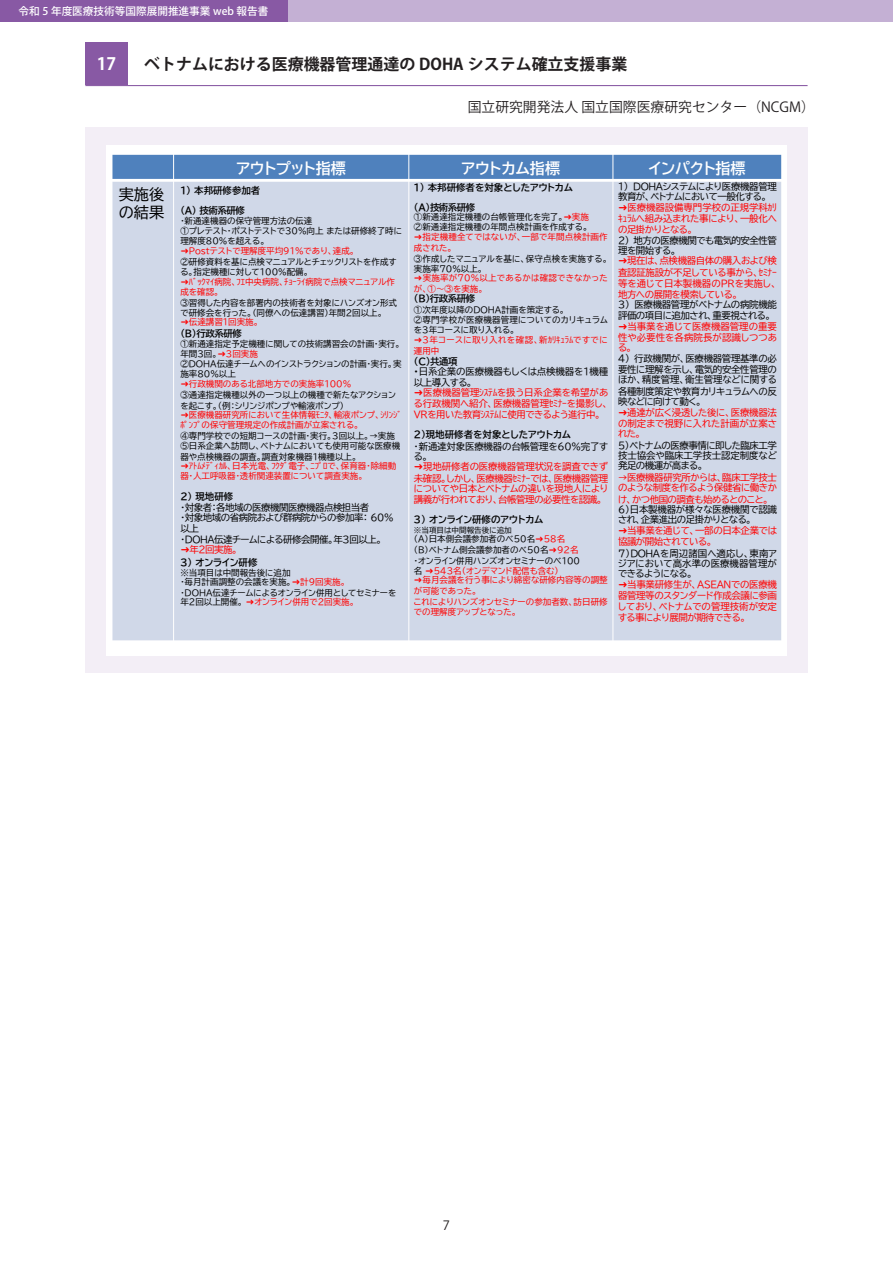
<style>
.page{position:relative;width:893px;height:1263px;background:#fff}
.page>*{position:absolute;margin:0;border:0;box-sizing:border-box;transform-origin:0 0}
.t1{font:700 16.95px "Koz Go Pr 6 N";color:#fff}
.t2{font:700 15.9px "Koz Go Pr 6 N";color:#231f20}
.t3{font:15.15px "BIZ UDP Gothic Bold";color:#fff}
.t4{font:15.15px/17.9px "BIZ UDP Gothic";color:#000}
.t5{font:13.8px "Koz Go Pr 6 N";color:#231f20}
.t6{font:12.75px "Koz Go Pr 6 N";color:#231f20}
.t7{font:500 10.65px "Koz Go Pr 6 N";color:#fff}
.t8{font:9.45px/10.5px "BIZ UDP Gothic";letter-spacing:-.035em;color:#000}
.t9{font:9.45px/11.4px "BIZ UDP Gothic";letter-spacing:-.03em;color:#f00}
.t10{font:9.45px/20px "BIZ UDP Gothic Bold";color:#000}
.t11{font:9.45px "BIZ UDP Gothic";letter-spacing:-.05em;color:#f00}
.t12{font:9.45px/10.4px "BIZ UDP Gothic";letter-spacing:-.005em;color:#000}
.t13{font:9.45px/11.4px "BIZ UDP Gothic";color:#f00}
.t14{font:9.45px/11.4px "BIZ UDP Gothic";letter-spacing:-.01em;color:#000}
.t15{font:8.55px/10.5px "BIZ UDP Gothic";color:#000}
.t16{font:8.55px/9.4px "BIZ UDP Gothic";color:#f00}
.t17{font:8.55px/9.9px "BIZ UDP Gothic";letter-spacing:.02em;color:#000}
.t18{font:8.55px/11.4px "BIZ UDP Gothic";letter-spacing:.055em;color:#f00}
.t19{font:7.5px "BIZ UDP Gothic";color:#000}
.s1{color:#000}
.s2{color:#f00}
.s3{font-family:"BIZ UDP Gothic Bold"}
</style>
<div class="page">
<div style="left:0;top:0;width:893px;height:21px;background:#c4b0d4"></div>
<div style="left:86px;top:128px;width:722px;height:545px;background:#f3eef6"></div>
<div style="left:0;top:0;width:287px;height:21px;background:#8859a4"></div>
<hr style="left:85px;top:85px;width:723px;height:1px;background:#8859a4">
<div style="left:85px;top:43px;width:43px;height:42px;background:#8859a4"></div>
<div style="left:107px;top:145px;width:680px;height:510px;background:#fff"></div>
<div style="left:112px;top:154px;width:62px;height:26px;background:#4f81bd"></div>
<div style="left:174px;top:154px;width:235px;height:26px;background:#4f81bd"></div>
<div style="left:409px;top:154px;width:204px;height:26px;background:#4f81bd"></div>
<div style="left:613px;top:154px;width:169px;height:26px;background:#4f81bd"></div>
<div style="left:112px;top:180px;width:62px;height:461px;background:#d0d8e8"></div>
<div style="left:174px;top:180px;width:235px;height:461px;background:#d0d8e8"></div>
<div style="left:409px;top:180px;width:204px;height:461px;background:#d0d8e8"></div>
<div style="left:613px;top:180px;width:169px;height:461px;background:#d0d8e8"></div>
<hr style="left:173px;top:154px;width:1px;height:487px;background:#fff">
<hr style="left:408px;top:154px;width:1px;height:487px;background:#fff">
<hr style="left:612px;top:154px;width:1px;height:487px;background:#fff">
<hr style="left:112px;top:179px;width:670px;height:3px;background:#fff">
<hr style="left:112px;top:154px;width:1px;height:487px;background:#fff">
<hr style="left:781px;top:154px;width:1px;height:487px;background:#fff">
<hr style="left:112px;top:154px;width:670px;height:1px;background:#fff">
<hr style="left:112px;top:640px;width:670px;height:1px;background:#fff">
<p class="t7" style="left:19px;top:5px;width:251px">令和 5 年度医療技術等国際展開推進事業 web 報告書</p>
<h1 class="t1" style="left:97px;top:54px;width:21px">17</h1>
<h2 class="t2" style="left:144px;top:56px;width:485px">ベトナムにおける医療機器管理通達の DOHA システム確立支援事業</h2>
<h3 class="t5" style="left:468px;top:99px;width:349px">国立研究開発法人 国立国際医療研究センター（NCGM）</h3>
<h3 class="t3" style="left:236px;top:161px;width:111px">アウトプット指標</h3>
<h3 class="t3" style="left:462px;top:161px;width:100px">アウトカム指標</h3>
<h3 class="t3" style="left:649px;top:161px;width:98px">インパクト指標</h3>
<h3 class="t4" style="left:119px;top:185px;width:47px">実施後の結果</h3>
<p class="t10" style="left:180px;top:181px;width:81px">1）本邦研修参加者（A) 技術系研修</p>
<p class="t15" style="left:180px;top:216px;width:223px;line-height:9.4px">・新通達機器の保守管理方法の伝達<br>①プレテスト・ポストテストで30％向上または研修終了時に</p>
<p class="t16" style="left:180px;top:236px;width:176px"><span class="s1">理解度80％を超える。<br></span>➜Postテストで理解度平均91％であり、達成。</p>
<p class="t15" style="left:180px;top:257px;width:218px;line-height:9.9px">②研修資料を基に点検マニュアルとチェックリストを作成する。指定機種に対して100％配備。<br><span class="s2">➜ﾊﾞｯｸﾏｲ病院、ﾌｴ中央病院、ﾁｮｰﾗｲ病院で点検マニュアル作</span></p>
<p class="t16" style="left:180px;top:287px;width:40px">成を確認。</p>
<p class="t15" style="left:180px;top:297px;width:218px">③習得した内容を部署内の技術者を対象にハンズオン形式で研修会を行った。（同僚への伝達講習）年間2回以上。</p>
<p class="t16" style="left:180px;top:317px;width:80px">➜伝達講習1回実施。</p>
<p class="t10" style="left:180px;top:323px;width:63px">(B)行政系研修</p>
<p class="t15" style="left:180px;top:339px;width:222px;line-height:9.4px">①新通達指定予定機種に関しての技術講習会の計画・実行。年間3回。<span class="s2">➜３回実施</span></p>
<p class="t15" style="left:180px;top:359px;width:223px;line-height:9.9px">②DOHA伝達チームへのインストラクションの計画・実行。実施率80％以上<br><span class="s2">➜行政機関のある北部地方での実施率100％</span></p>
<p class="t15" style="left:180px;top:390px;width:217px">③通達指定機種以外の一つ以上の機種で新たなアクションを起こす。（例：シリンジポンプや輸液ポンプ）</p>
<p class="t16" style="left:180px;top:410px;width:223px;line-height:10.2px">➜医療機器研究所において生体情報ﾓﾆﾀ、輸液ポンプ、ｼﾘﾝｼﾞﾎﾟﾝﾌﾟの保守管理規定の作成計画が立案される。</p>
<p class="t15" style="left:180px;top:430px;width:221px">④専門学校での短期コースの計画・実行。3回以上。→実施<br>⑤日系企業へ訪問し、ベトナムにおいても使用可能な医療機器や点検機器の調査。調査対象機器1機種以上。</p>
<p class="t16" style="left:180px;top:461px;width:217px;line-height:10.2px">➜ｱﾄﾑﾒﾃﾞｨｶﾙ、日本光電、ﾌｸﾀﾞ電子、ﾆﾌﾟﾛで、保育器・除細動器・人工呼吸器・透析関連装置について調査実施。</p>
<p class="t10" style="left:180px;top:487px;width:54px">2）現地研修</p>
<p class="t8" style="left:180px;top:502px;width:215px">・対象者：各地域の医療機関医療機器点検担当者<br>・対象地域の省病院および群病院からの参加率： 60％</p>
<p class="t8" style="left:180px;top:524px;width:203px">以上<br>・DOHA伝達チームによる研修会開催。年3回以上。<span class="s2">➜年２回実施。</span></p>
<p class="t10" style="left:180px;top:552px;width:79px">3) オンライン研修</p>
<p class="t15" style="left:180px;top:568px;width:167px;line-height:9.4px">※当項目は中間報告後に追加<br>・毎月計画調整の会議を実施。<span class="s2">➜計9回実施。</span></p>
<p class="t15" style="left:180px;top:588px;width:217px;line-height:9.4px">・DOHA伝達チームによるオンライン併用としてセミナーを年2回以上開催。 <span class="s2">➜オンライン併用で2回実施。</span></p>
<p class="t10" style="left:414px;top:177px;width:160px">1）本邦研修者を対象としたアウトカム（A)技術系研修</p>
<p class="t15" style="left:414px;top:211px;width:177px">①新通達指定機種の台帳管理化を完了。<span class="s2">➜実施<br></span>②新通達指定機種の年間点検計画を作成する。</p>
<p class="t16" style="left:414px;top:231px;width:195px;line-height:11.4px">➜指定機種全てではないが、一部で年間点検計画作成された。</p>
<p class="t17" style="left:414px;top:253px;width:195px">③作成したマニュアルを基に、保守点検を実施する。実施率70％以上。<br><span class="s2">➜実施率が70％以上であるかは確認できなかった</span></p>
<p class="t16" style="left:414px;top:284px;width:71px">が、①～③を実施。</p>
<p class="t10" style="left:414px;top:289px;width:63px">（B）行政系研修</p>
<p class="t15" style="left:414px;top:304px;width:195px">①次年度以降のDOHA計画を策定する。<br>②専門学校が医療機器管理についてのカリキュラムを3年コースに取り入れる。</p>
<p class="t18" style="left:414px;top:334px;width:195px">➜3年コースに取り入れを確認、新ｶﾘｷｭﾗﾑですでに運用中</p>
<p class="t10" style="left:414px;top:351px;width:45px">（C）共通項</p>
<p class="t14" style="left:414px;top:366px;width:196px"><span class="s3">・</span>日系企業の医療機器もしくは点検機器を1機種以上導入する。</p>
<p class="t9" style="left:414px;top:386px;width:196px;text-align:justify">➜医療機器管理ｼｽﾃﾑを扱う日系企業を希望がある行政機関へ紹介、医療機器管理ｾﾐﾅｰを撮影し、VRを用いた教育ｼｽﾃﾑに使用できるよう進行中。</p>
<p class="t10" style="left:414px;top:425px;width:158px">2）現地研修者を対象としたアウトカム</p>
<p class="t8" style="left:414px;top:441px;width:196px">・新通達対象医療機器の台帳管理を60％完了する。<br><span class="s2">➜現地研修者の医療機器管理状況を調査できず</span></p>
<p class="t9" style="left:414px;top:473px;width:196px;line-height:10.5px">未確認。しかし、医療機器ｾﾐﾅｰでは、医療機器管理についてや日本とベトナムの違いを現地人により</p>
<p class="t11" style="left:414px;top:495px;width:190px">講義が行われており、台帳管理の必要性を認識。</p>
<p class="t10" style="left:414px;top:510px;width:131px">3) オンライン研修のアウトカム</p>
<p class="t19" style="left:414px;top:526px;width:99px">※当項目は中間報告後に追加</p>
<p class="t15" style="left:414px;top:534px;width:166px">(A)日本側会議参加者のべ50名<span class="s2">➜58名</span>(B)ベトナム側会議参加者のべ50名<span class="s2">➜92名</span></p>
<p class="t16" style="left:414px;top:556px;width:195px"><span class="s1">・オンライン併用ハンズオンセミナーのべ100<br>名</span> ➜543名（オンデマンド配信も含む）<br>➜毎月会議を行う事により綿密な研修内容等の調整</p>
<p class="t16" style="left:414px;top:586px;width:195px;line-height:10.5px">が可能であった。<br>これによりハンズオンセミナーの参加者数、訪日研修での理解度アップとなった。</p>
<p class="t8" style="left:618px;top:181px;width:160px">1） DOHAシステムにより医療機器管理教育が、ベトナムにおいて一般化する。<span class="s2">➜医療機器設備専門学校の正規学科ｶﾘ</span></p>
<p class="t9" style="left:618px;top:213px;width:161px">ｷｭﾗﾑへ組み込まれた事により、一般化への足掛かりとなる。</p>
<p class="t8" style="left:618px;top:235px;width:160px">2）地方の医療機関でも電気的安全性管理を開始する。<br><span class="s2">➜現在は、点検機器自体の購入および検</span></p>
<p class="t9" style="left:618px;top:266px;width:160px">査認証施設が不足している事から、ｾﾐﾅｰ等を通じて日本製機器のPRを実施し、</p>
<p class="t11" style="left:618px;top:289px;width:121px">地方への展開を模索している。</p>
<p class="t8" style="left:618px;top:299px;width:160px;line-height:11.4px">3）医療機器管理がベトナムの病院機能評価の項目に追加され、重要視される。</p>
<p class="t13" style="left:618px;top:320px;width:161px">➜当事業を通じて医療機器管理の重要性や必要性を各病院長が認識しつつあ</p>
<p class="t9" style="left:618px;top:342px;width:16px">る。</p>
<p class="t8" style="left:618px;top:352px;width:160px;line-height:11.4px">4）行政機関が、医療機器管理基準の必要性に理解を示し、電気的安全性管理の</p>
<p class="t8" style="left:618px;top:374px;width:160px;line-height:11.4px">ほか、精度管理、衛生管理などに関する各種制度策定や教育カリキュラムへの反</p>
<p class="t9" style="left:618px;top:396px;width:160px;line-height:10.5px"><span class="s1">映などに向けて動く。<br></span>➜通達が広く浸透した後に、医療機器法</p>
<p class="t13" style="left:618px;top:418px;width:160px;line-height:10.5px">の制定まで視野に入れた計画が立案された。</p>
<p class="t8" style="left:618px;top:440px;width:160px;text-align:justify">5）ベトナムの医療事情に即した臨床工学技士協会や臨床工学技士認定制度など発足の機運が高まる。</p>
<p class="t9" style="left:618px;top:472px;width:161px;line-height:10.5px">→医療機器研究所からは、臨床工学技士のような制度を作るよう保健省に働きか</p>
<p class="t11" style="left:618px;top:494px;width:152px">け、かつ他国の調査も始めるとのこと。</p>
<p class="t8" style="left:618px;top:504px;width:161px">6）日本製機器が様々な医療機関で認識され、企業進出の足掛かりとなる。<br><span class="s2">➜当事業を通じて、一部の日本企業では</span></p>
<p class="t11" style="left:618px;top:537px;width:96px">協議が開始されている。</p>
<p class="t12" style="left:618px;top:548px;width:160px">7）DOHAを周辺諸国へ適応し、東南アジアにおいて高水準の医療機器管理ができるようになる。<br><span class="s2">➜当事業研修生が、ASEANでの医療機</span></p>
<p class="t9" style="left:618px;top:590px;width:160px">器管理等のスタンダード作成会議に参画しており、ベトナムでの管理技術が安定</p>
<p class="t11" style="left:618px;top:612px;width:130px">する事により展開が期待できる。</p>
<h3 class="t6" style="left:443px;top:1218px;width:9px">7</h3>
</div>
